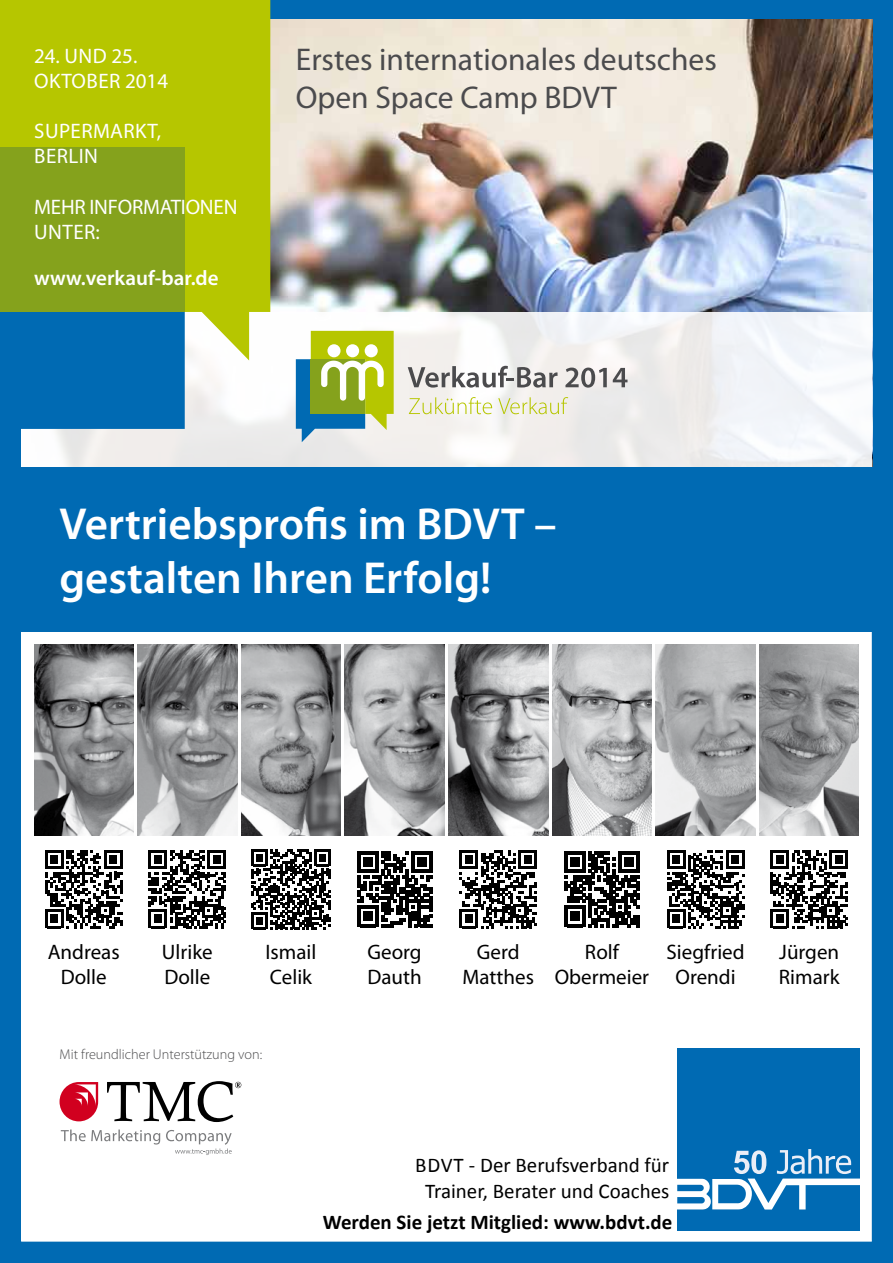
<style>
.page{position:relative;width:893px;height:1263px;background:#006ab3}
.page>*{position:absolute;margin:0;border:0;box-sizing:border-box;transform-origin:0 0}
.t1{font:600 45px/54px "Myriad Pro";color:#fff}
.t2{font:31.5px/37.8px "Myriad Pro";color:#4b4b4d}
.t3{font:21px/25.2px "Myriad Pro";color:#000;text-align:center}
.t4{font:21px/25.7px "Calibri";color:#000;text-align:center}
.t5{font:21px/25.2px "Myriad Pro";letter-spacing:.02em;color:#fff}
.t6{font:700 21px "Calibri";color:#000}
.t7{font:21px/25.2px "Myriad Pro";letter-spacing:-.01em;color:#fff}
.t8{font:600 21px "Myriad Pro";color:#fff}
.t9{font:300 14.25px "Myriad Pro";color:#4b4b4d}
</style>
<div class="page">
<div style="left:22px;top:22px;width:849px;height:1219px;background:#fff"></div>
<div style="left:677px;top:1048px;width:183px;height:183px;background:#006ab3"></div>
<svg style="left:677px;top:1149px;width:183px;height:60px"></svg>
<img style="left:270px;top:20px;width:603px;height:447px">
<div style="left:21px;top:312px;width:851px;height:155px;background:linear-gradient(to right,#f4f1ef,#f1f2f4)"></div>
<img style="left:34px;top:644px;width:99px;height:191px">
<img style="left:449px;top:644px;width:99px;height:192px">
<img style="left:241px;top:644px;width:100px;height:191px">
<img style="left:656px;top:644px;width:99px;height:192px">
<img style="left:138px;top:644px;width:99px;height:191px">
<img style="left:552px;top:644px;width:100px;height:192px">
<img style="left:345px;top:644px;width:99px;height:191px">
<img style="left:760px;top:644px;width:99px;height:192px">
<div style="left:21px;top:360px;width:164px;height:69px;background:#006ab3"></div>
<svg style="left:0;top:0;width:270px;height:360px;background:#a0bc22"></svg>
<div style="left:0;top:148px;width:185px;height:164px;background:#85a21c"></div>
<div style="left:0;top:467px;width:893px;height:164px;background:#006ab3"></div>
<svg style="left:408px;top:366px;width:149px;height:22px"></svg>
<svg style="left:565px;top:368px;width:42px;height:20px"></svg>
<svg style="left:613px;top:368px;width:14px;height:19px"></svg>
<svg style="left:409px;top:397px;width:83px;height:17px"></svg>
<svg style="left:498px;top:397px;width:70px;height:17px"></svg>
<svg style="left:296px;top:331px;width:98px;height:111px"></svg>
<svg style="left:45px;top:850px;width:78px;height:78px"></svg>
<svg style="left:459px;top:850px;width:78px;height:78px"></svg>
<svg style="left:148px;top:850px;width:78px;height:78px"></svg>
<hr style="left:770px;top:850px;width:3px;height:19px;background:#000">
<hr style="left:770px;top:872px;width:3px;height:21px;background:#000">
<hr style="left:770px;top:909px;width:3px;height:19px;background:#000">
<svg style="left:773px;top:850px;width:75px;height:78px"></svg>
<svg style="left:667px;top:850px;width:78px;height:78px"></svg>
<svg style="left:357px;top:852px;width:75px;height:75px"></svg>
<svg style="left:251px;top:849px;width:80px;height:80px"></svg>
<svg style="left:564px;top:852px;width:76px;height:75px"></svg>
<svg style="left:60px;top:1082px;width:38px;height:39px"></svg>
<svg style="left:61px;top:1129px;width:99px;height:15px"></svg>
<svg style="left:166px;top:1130px;width:66px;height:25px"></svg>
<svg style="left:107px;top:1081px;width:134px;height:41px"></svg>
<p class="t5" style="left:34px;top:43px;width:105px">24. und 25.<br>Oktobe</p>
<p class="t5" style="left:109px;top:68px;width:61px">r 2014</p>
<p class="t5" style="left:34px;top:118px;width:128px">Supermarkt,<br>Berlin</p>
<p class="t7" style="left:34px;top:194px;width:205px">Mehr Informationen<br>Unter:</p>
<p class="t8" style="left:34px;top:265px;width:186px">www.verkauf-bar.de</p>
<h2 class="t2" style="left:296px;top:40px;width:422px">Erstes internationales deutsches<br>Open Space Camp BDVT</h2>
<h1 class="t1" style="left:60px;top:496px;width:499px">Vertriebsprofis im BDVT – gestalten Ihren Erfolg!</h1>
<p class="t3" style="left:162px;top:939px;width:52px;text-align:left">Ulrike<br>Dolle</p>
<p class="t3" style="left:555px;top:939px;width:96px">Rolf<br>Obermeier</p>
<p class="t3" style="left:266px;top:939px;width:52px;text-align:left">Ismail<br>Celik</p>
<p class="t3" style="left:667px;top:939px;width:79px">Siegfried<br>Orendi</p>
<p class="t3" style="left:48px;top:939px;width:73px">Andreas<br>Dolle</p>
<p class="t3" style="left:463px;top:939px;width:73px">Gerd<br>Matthes</p>
<p class="t3" style="left:367px;top:939px;width:56px;text-align:left">Georg<br>Dauth</p>
<p class="t3" style="left:779px;top:939px;width:63px;text-align:left">Jürgen<br>Rimark</p>
<p class="t9" style="left:60px;top:1046px;width:204px">Mit freundlicher Unterstützung von:</p>
<p class="t4" style="left:415px;top:1152px;width:256px">BDVT - Der Berufsverband für<br>Trainer, Berater und Coaches</p>
<p class="t6" style="left:323px;top:1208px;width:351px">Werden Sie jetzt Mitglied: www.bdvt.de</p>
</div>
